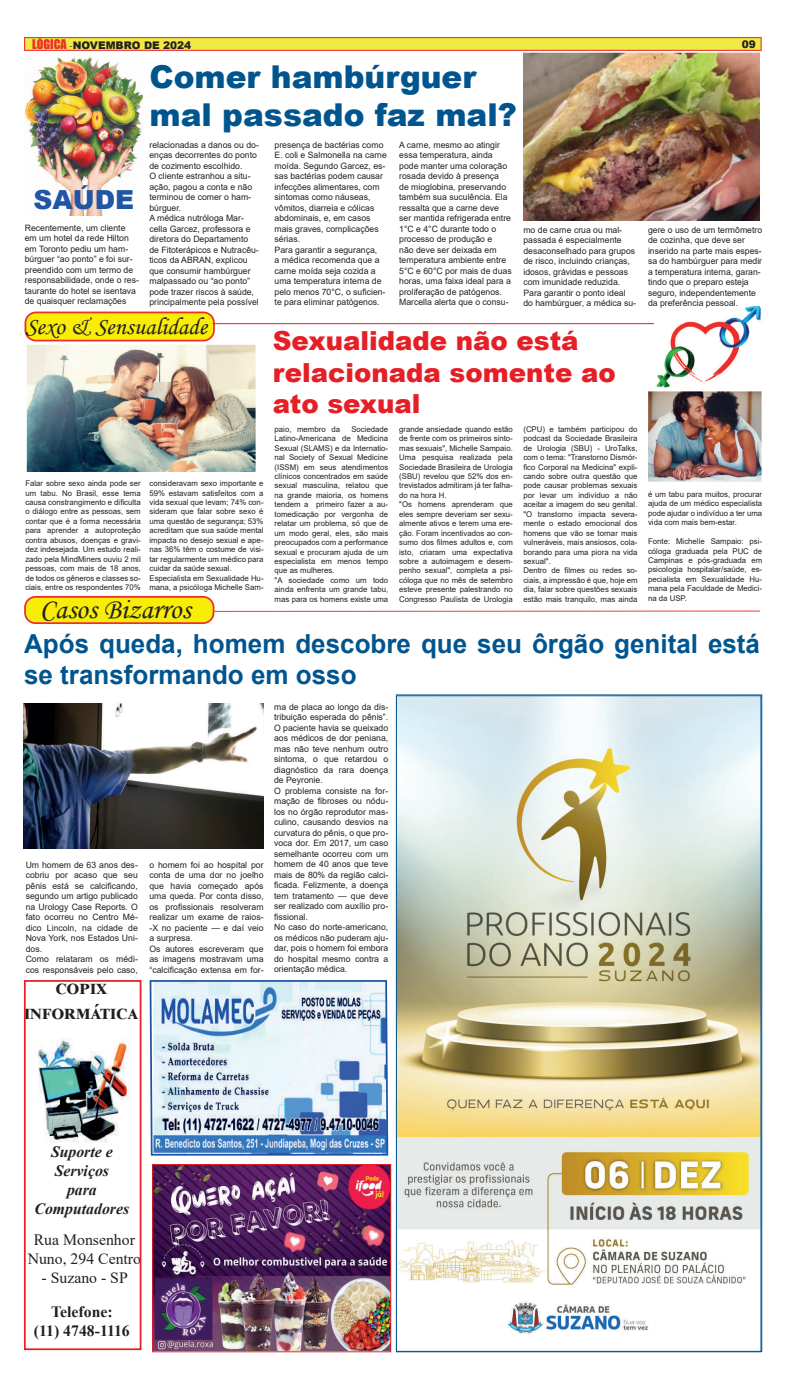
<style>
.page{position:relative;width:792px;height:1389px;background:#fff}
.page>*{position:absolute;margin:0;border:0;box-sizing:border-box;transform-origin:0 0}
.t1{font:900 31.5px/37.8px "Arial";color:#01558f}
.t2{font:28.88px "Monotype Corsiva";color:#231f20}
.t3{font:700 26.25px/31.5px "Arial";color:#01558f}
.t4{font:900 26.25px/31.5px "Arial";color:#e61e25}
.t5{font:900 26.25px "Arial";color:#2155a5}
.t6{font:24.5px "Monotype Corsiva";color:#231f20}
.t7{font:700 21px/25.2px "Times New Roman";color:#231f20;text-align:center}
.t8{font:15.75px/18.9px "Times New Roman";color:#231f20;text-align:center}
.t9{font:italic 700 15.75px/18.9px "Times New Roman";color:#231f20;text-align:center}
.t10{font:700 15.75px/18.9px "Times New Roman";color:#231f20;text-align:center}
.t11{font:900 10.5px "Arial";color:#231f20}
.t12{font:8.75px/10.5px "Arial";color:#231f20}
.t13{font:7.88px/9.5px "Arial";color:#231f20}
.s1{font-family:"Impact";font-weight:400;font-size:12.25px;color:#ee2d2d}
.s2{font-family:"Minion Pro";font-weight:400}
</style>
<div class="page">
<div style="left:24px;top:37px;width:737px;height:14px;background:#efeb43;border:1px solid #ee1d23"></div>
<img style="left:25px;top:56px;width:119px;height:159px">
<div style="left:25px;top:312px;width:189px;height:29px;background:#f7ed07;border-radius:10px"></div>
<div style="left:25px;top:312px;width:190px;height:29px;border:2px solid #ee2d2d;border-radius:10px"></div>
<div style="left:25px;top:597px;width:188px;height:26px;background:#f7ed07;border-radius:10px"></div>
<div style="left:24px;top:596px;width:190px;height:28px;border:2px solid #ee2d2d;border-radius:10px"></div>
<svg style="left:213px;top:610px;width:547px;height:2px"></svg>
<hr style="left:213px;top:323px;width:548px;height:1px;background:#e61e25">
<img style="left:654px;top:307px;width:107px;height:81px">
<img style="left:523px;top:53px;width:236px;height:167px">
<img style="left:27px;top:344px;width:228px;height:128px">
<img style="left:648px;top:392px;width:112px;height:90px">
<img style="left:154px;top:1166px;width:235px;height:184px">
<div style="left:152px;top:1164px;width:239px;height:188px;border:1px solid #e61e25"></div>
<svg style="left:149px;top:980px;width:240px;height:176px;background:#b2c7dc"></svg>
<img style="left:37px;top:1038px;width:93px;height:104px">
<div style="left:24px;top:980px;width:117px;height:370px;border:2px solid #e61e25"></div>
<img style="left:24px;top:704px;width:239px;height:145px">
<img style="left:398px;top:697px;width:361px;height:637px">
<p class="t11" style="left:32px;top:37px;width:160px"><span class="s1">LÓGICA</span> <span class="s2">-</span>NOVEMBRO DE 2024</p>
<p class="t11" style="left:741px;top:36px;width:16px">09</p>
<h3 class="t5" style="left:33px;top:180px;width:102px">SAÚDE</h3>
<p class="t12" style="left:25px;top:222px;width:116px">Recentemente, um cliente em um hotel da rede Hilton em Toronto pediu um ham&shy;búrguer “ao ponto” e foi sur&shy;preendido com um termo de responsabilidade, onde o res&shy;taurante do hotel se isentava de quaisquer reclamações</p>
<h1 class="t1" style="left:149px;top:57px;width:369px">Comer hambúrguer mal passado faz mal?</h1>
<p class="t12" style="left:149px;top:139px;width:111px">relacionadas a danos ou do&shy;enças decorrentes do ponto de cozimento escolhido.<br>O cliente estranhou a situ&shy;ação, pagou a conta e não terminou de comer o ham&shy;búrguer.<br>A médica nutróloga Mar&shy;cella Garcez, professora e diretora do Departamento de Fitoterápicos e Nutracêu&shy;ticos da ABRAN, explicou que consumir hambúrguer malpassado ou “ao ponto” pode trazer riscos à saúde, principalmente pela possível</p>
<p class="t12" style="left:274px;top:139px;width:114px">presença de bactérias como<br>E. coli e Salmonella na carne moída. Segundo Garcez, es&shy;sas bactérias podem causar infecções alimentares, com sintomas como náuseas, vômitos, diarreia e cólicas abdominais, e, em casos mais graves, complicações sérias.<br>Para garantir a segurança,<br>a médica recomenda que a carne moída seja cozida a uma temperatura interna de pelo menos 70°C, o suficien&shy;te para eliminar patógenos.</p>
<p class="t12" style="left:399px;top:139px;width:114px">A carne, mesmo ao atingir essa temperatura, ainda pode manter uma coloração rosada devido à presença<br>de mioglobina, preservando também sua suculência. Ela ressalta que a carne deve ser mantida refrigerada entre<br>1°C e 4°C durante todo o processo de produção e<br>não deve ser deixada em temperatura ambiente entre<br>5°C e 60°C por mais de duas horas, uma faixa ideal para a proliferação de patógenos.<br>Marcella alerta que o consu-</p>
<p class="t12" style="left:523px;top:224px;width:114px">mo de carne crua ou mal&shy;passada é especialmente desaconselhado para grupos de risco, incluindo crianças, idosos, grávidas e pessoas com imunidade reduzida.<br>Para garantir o ponto ideal do hambúrguer, a médica su-</p>
<p class="t12" style="left:647px;top:224px;width:116px">gere o uso de um termômetro de cozinha, que deve ser inserido na parte mais espes&shy;sa do hambúrguer para medir a temperatura interna, garan&shy;tindo que o preparo esteja seguro, independentemente da preferência pessoal.</p>
<h3 class="t6" style="left:25px;top:312px;width:183px">Sexo &amp; Sensualidade</h3>
<p class="t13" style="left:25px;top:479px;width:117px;text-align:justify">Falar sobre sexo ainda pode ser um tabu. No Brasil, esse tema causa constrangimento e dificulta o diálogo entre as pessoas, sem contar que é a forma necessária para aprender a autoproteção contra abusos, doenças e gravi&shy;dez indesejada. Um estudo reali&shy;zado pela MindMiners ouviu 2 mil pessoas, com mais de 18 anos, de todos os gêneros e classes so&shy;ciais, entre os respondentes 70%</p>
<p class="t13" style="left:149px;top:479px;width:116px">consideravam sexo importante e<br>59% estavam satisfeitos com a vida sexual que levam; 74% con&shy;sideram que falar sobre sexo é uma questão de segurança; 53% acreditam que sua saúde mental impacta no desejo sexual e ape&shy;nas 36% têm o costume de visi&shy;tar regularmente um médico para cuidar da saúde sexual.<br>Especialista em Sexualidade Hu&shy;mana, a psicóloga Michelle Sam-</p>
<h2 class="t2" style="left:40px;top:591px;width:152px">Casos Bizarros</h2>
<h3 class="t4" style="left:273px;top:324px;width:344px">Sexualidade não está relacionada somente ao ato sexual</h3>
<p class="t13" style="left:274px;top:424px;width:115px;text-indent:77px">Sociedade<br>Latino-Americana de Medicina<br>Sexual (SLAMS) e da Internatio&shy;nal Society of Sexual Medicine (ISSM) em seus atendimentos clínicos concentrados em saúde sexual masculina, relatou que na grande maioria, os homens tendem a primeiro fazer a au&shy;tomedicação por vergonha de relatar um problema, só que de um modo geral, eles, são mais preocupados com a performance sexual e procuram ajuda de um especialista em menos tempo que as mulheres.<br>"A sociedade como um todo ainda enfrenta um grande tabu, mas para os homens existe uma</p>
<p class="t13" style="left:399px;top:424px;width:115px">grande ansiedade quando estão de frente com os primeiros sinto&shy;mas sexuais", Michelle Sampaio.<br>Uma pesquisa realizada pela<br>Sociedade Brasileira de Urologia (SBU) revelou que 52% dos en&shy;trevistados admitiram já ter falha&shy;do na hora H.<br>"Os homens aprenderam que eles sempre deveriam ser sexu&shy;almente ativos e terem uma ere&shy;ção. Foram incentivados ao con&shy;sumo dos filmes adultos e, com isto, criaram uma expectativa sobre a autoimagem e desem&shy;penho sexual", completa a psi&shy;cóloga que no mês de setembro esteve presente palestrando no<br>Congresso Paulista de Urologia</p>
<p class="t13" style="left:523px;top:424px;width:116px">(CPU) e também participou do podcast da Sociedade Brasileira de Urologia (SBU) - UroTalks, com o tema: "Transtorno Dismór&shy;fico Corporal na Medicina" expli&shy;cando sobre outra questão que pode causar problemas sexuais por levar um indivíduo a não aceitar a imagem do seu genital. "O transtorno impacta severa&shy;mente o estado emocional dos homens que vão se tornar mais vulneráveis, mais ansiosos, cola&shy;borando para uma piora na vida sexual".<br>Dentro de filmes ou redes so&shy;ciais, a impressão é que, hoje em dia, falar sobre questões sexuais estão mais tranquilo, mas ainda</p>
<p class="t13" style="left:274px;top:424px;width:67px">paio, membro da</p>
<p class="t13" style="left:647px;top:489px;width:116px;text-align:justify">é um tabu para muitos, procurar ajuda de um médico especialista pode ajudar o indivíduo a ter uma vida com mais bem-estar.</p>
<p class="t13" style="left:647px;top:537px;width:116px;text-align:justify">Fonte: Michelle Sampaio: psi&shy;cóloga graduada pela PUC de Campinas e pós-graduada em psicologia hospitalar/saúde, es&shy;pecialista em Sexualidade Hu&shy;mana pela Faculdade de Medici&shy;na da USP.</p>
<h3 class="t3" style="left:24px;top:628px;width:737px">Após queda, homem descobre que seu ôrgão genital está se transformando em osso</h3>
<p class="t12" style="left:26px;top:859px;width:114px">Um homem de 63 anos des&shy;cobriu por acaso que seu pênis está se calcificando, segundo um artigo publicado na Urology Case Reports. O fato ocorreu no Centro Mé&shy;dico Lincoln, na cidade de<br>Nova York, nos Estados Uni&shy;dos.<br>Como relataram os médi&shy;cos responsáveis pelo caso,</p>
<h3 class="t7" style="left:24px;top:974px;width:116px">Copix<br>Informática</h3>
<p class="t12" style="left:149px;top:860px;width:116px">o homem foi ao hospital por conta de uma dor no joelho que havia começado após uma queda. Por conta disso, os profissionais resolveram realizar um exame de raios--X no paciente — e daí veio a surpresa.<br>Os autores escreveram que as imagens mostravam uma “calcificação extensa em for-</p>
<p class="t12" style="left:274px;top:701px;width:116px">ma de placa ao longo da dis&shy;tribuição esperada do pênis”.<br>O paciente havia se queixado aos médicos de dor peniana, mas não teve nenhum outro sintoma, o que retardou o diagnóstico da rara doença de Peyronie.<br>O problema consiste na for&shy;mação de fibroses ou nódu&shy;los no órgão reprodutor mas&shy;culino, causando desvios na curvatura do pênis, o que pro&shy;voca dor. Em 2017, um caso semelhante ocorreu com um homem de 40 anos que teve mais de 80% da região calci&shy;ficada. Felizmente, a doença tem tratamento — que deve ser realizado com auxílio pro&shy;fissional.<br>No caso do norte-americano, os médicos não puderam aju&shy;dar, pois o homem foi embora do hospital mesmo contra a orientação médica.</p>
<h3 class="t9" style="left:35px;top:1142px;width:96px">Suporte e<br>Serviços<br>para<br>Computadores</h3>
<h3 class="t8" style="left:28px;top:1230px;width:115px">Rua Monsenhor<br>Nuno, 294 Centro</h3>
<h3 class="t8" style="left:41px;top:1268px;width:88px">- Suzano - SP</h3>
<h3 class="t10" style="left:34px;top:1302px;width:97px">Telefone:<br>(11) 4748-1116</h3>
</div>
